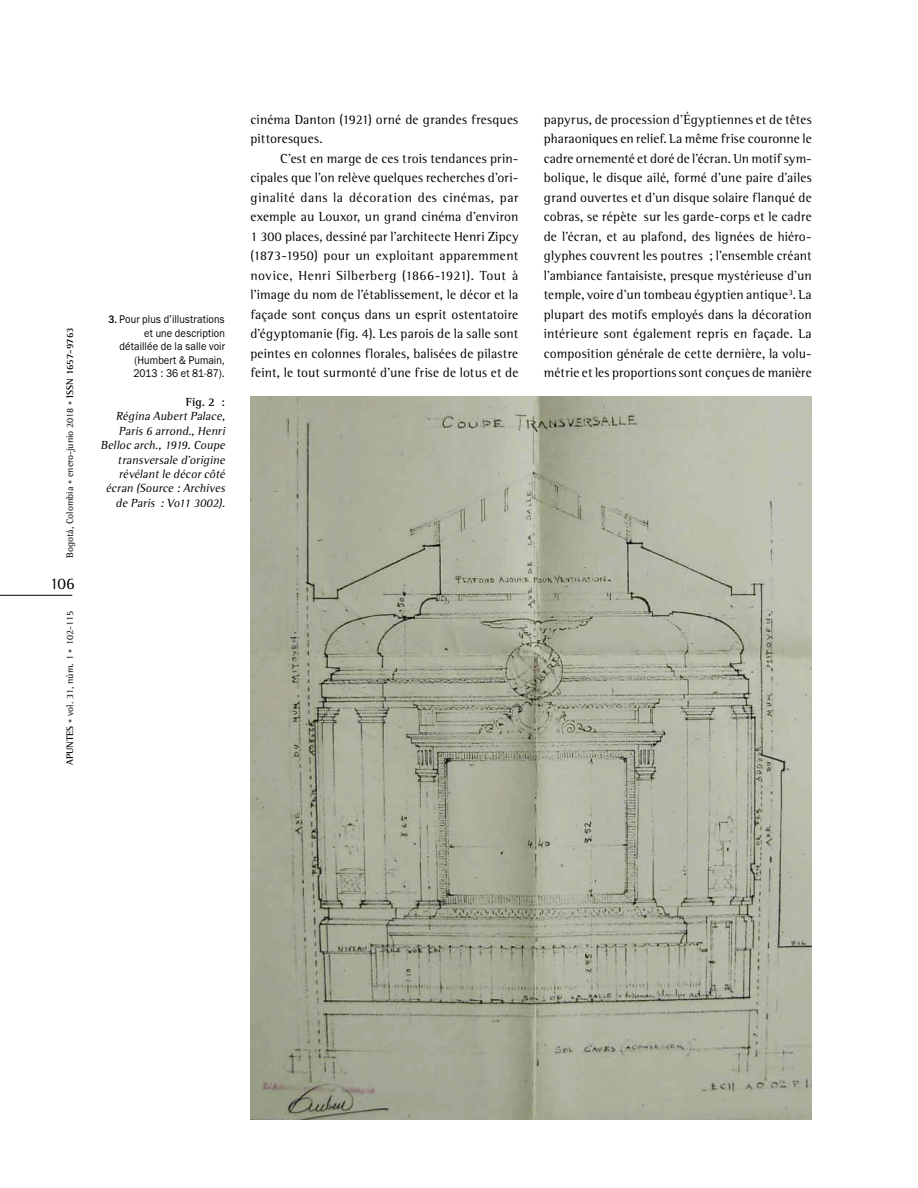
<style>
.page{position:relative;width:918px;height:1188px;background:#fff}
.page>*{position:absolute;margin:0;border:0;box-sizing:border-box;transform-origin:0 0}
.t1{font:16.5px "Agfa Rotis Semi Serif";color:#000}
.Body_Text{font:13.5px/19.5px "Agfa Rotis Semi Serif";letter-spacing:.01em;color:#000;text-align:justify}
.Pie_de_Foto_Texto{font:italic 12px/14.4px "Agfa Rotis Semi Serif";letter-spacing:.015em;color:#000;text-align:right}
.Pie_de_Foto_Subtítul{font:700 12px "Agfa Rotis Semi Serif";color:#000}
.Pie_de_Página{font:11.25px/13.5px "ITC Franklin Gothic Std";letter-spacing:.01em;color:#000;text-align:right;scale:.9 1}
.t2{font:9.75px "Agfa Rotis Semi Serif";color:#000}
.s1{font-size:8.25px;color:#636466}
.s2{font-weight:700}
.s3{font-weight:500}
</style>
<div class="page">
<hr style="left:0;top:595px;width:72px;height:1px;background:#000">
<img style="left:250px;top:397px;width:562px;height:723px">
<p class="t2" style="left:64px;top:558px;width:232px;rotate:-90deg">Bogotá, Colombia <span class="s1">•</span> enero-junio 2018 <span class="s1">•</span> <span class="s2">ISSN 1657-9763</span></p>
<p class="t1" style="left:50px;top:574px;width:26px">106</p>
<p class="t2" style="left:64px;top:765px;width:155px;rotate:-90deg"><span class="s2">APUNTES</span> <span class="s1">•</span> vol. 31, núm. 1 <span class="s1">•</span> 102-115</p>
<p class="Pie_de_Página" style="left:108px;top:313px;width:131px"><span class="s3">3.</span> Pour plus d’illustrations et une description détaillée de la salle voir (Humbert &amp; Pumain,<br>2013 : 36 et 81-87).</p>
<p class="Pie_de_Foto_Subtítul" style="left:186px;top:395px;width:41px">Fig. 2 :</p>
<p class="Pie_de_Foto_Texto" style="left:101px;top:409px;width:128px">Régina AubertPalace,<br>Paris6 arrond.,Henri<br>Belloc arch.,1919.Coupe transversale d’origine révélantle décorcôté écran (Source :Archives de Paris :Vo11 3002).</p>
<p class="Body_Text" style="left:250px;top:109px;width:269px">cinéma Danton (1921) orné de grandes fresques pittoresques.</p>
<p class="Body_Text" style="left:250px;top:148px;width:269px;text-indent:30px">C’est en marge de ces trois tendances prin&shy;cipales que l’on relève quelques recherches d’ori&shy;ginalité dans la décoration des cinémas, par exemple au Louxor, un grand cinéma d’environ 1 300 places, dessiné par l’architecte Henri Zipcy (1873-1950) pour un exploitant apparemment novice, Henri Silberberg (1866-1921). Tout à l’image du nom de l’établissement, le décor et la façade sont conçus dans un esprit ostentatoire d’égyptomanie (fig. 4). Les parois de la salle sont peintes en colonnes florales, balisées de pilastre feint, le tout surmonté d’une frise de lotus et de</p>
<p class="Body_Text" style="left:544px;top:109px;width:269px">papyrus, de procession d’Égyptiennes et de têtes pharaoniques en relief. La même frise couronne le cadre ornementé et doré de l’écran. Un motif sym&shy;bolique, le disque ailé, formé d’une paire d’ailes grand ouvertes et d’un disque solaire flanqué de cobras, se répète sur les garde-corps et le cadre de l’écran, et au plafond, des lignées de hiéro&shy;glyphes couvrent les poutres ; l’ensemble créant l’ambiance fantaisiste, presque mystérieuse d’un temple, voire d’un tombeau égyptien antique<sup>3</sup>. La plupart des motifs employés dans la décoration intérieure sont également repris en façade. La composition générale de cette dernière, la volu&shy;métrie et les proportions sont conçues de manière</p>
</div>
